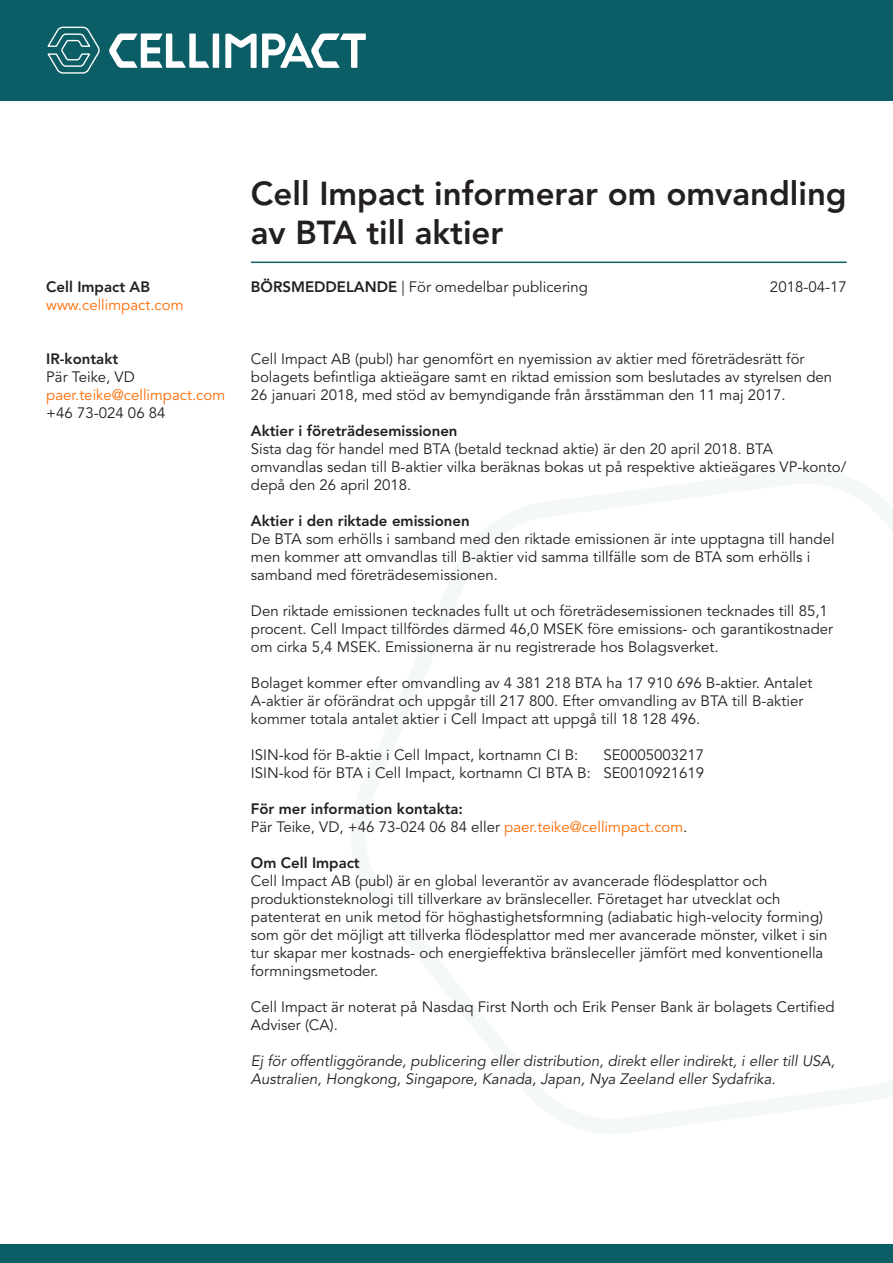
<style>
.page{position:relative;width:893px;height:1263px;background:#fff}
.page>*{position:absolute;margin:0;border:0;box-sizing:border-box;transform-origin:0 0}
.t1{font:800 33px/39.6px "Avenir LT Std";color:#231f20}
.Brödtext{font:15px/18px "Avenir LT Std";color:#231f20}
.Disclaimer{font:italic 15px/18px "Avenir LT Std";color:#231f20}
.t2{font:800 15px "Avenir LT Std";color:#231f20}
.t3{font:15px "Avenir LT Std";color:#ff6a00}
.s1{font-weight:800}
.s2{color:#ff6a00}
</style>
<div class="page">
<hr style="left:251px;top:262px;width:596px;height:1px;background:#115e67">
<div style="left:0;top:0;width:893px;height:100px;background:#0b5e66"></div>
<div style="left:0;top:1245px;width:893px;height:18px;background:#0b5e66"></div>
<svg style="left:47px;top:26px;width:53px;height:48px"></svg>
<div style="left:213px;top:34px;width:6px;height:34px;background:#fff"></div>
<svg style="left:109px;top:34px;width:100px;height:34px"></svg>
<svg style="left:225px;top:33px;width:141px;height:35px"></svg>
<h1 class="t1" style="left:251px;top:174px;width:597px">Cell Impact informerar om omvandling av BTA till aktier</h1>
<p class="Brödtext" style="left:770px;top:278px;width:78px">2018-04-17</p>
<p class="t2" style="left:46px;top:278px;width:105px">Cell Impact AB</p>
<p class="Brödtext" style="left:251px;top:278px;width:339px"><span class="s1">BÖRSMEDDELANDE</span> | För omedelbar publicering</p>
<p class="t3" style="left:46px;top:296px;width:139px">www.cellimpact.com</p>
<p class="t2" style="left:46px;top:350px;width:73px">IR-kontakt</p>
<p class="Brödtext" style="left:46px;top:368px;width:90px">Pär Teike, VD</p>
<p class="t3" style="left:46px;top:386px;width:180px">paer.teike@cellimpact.com</p>
<p class="Brödtext" style="left:46px;top:404px;width:121px">+46 73-024 06 84</p>
<p class="Brödtext" style="left:251px;top:350px;width:583px">Cell Impact AB (publ) har genomfört en nyemission av aktier med företrädesrätt för bolagets befintliga aktieägare samt en riktad emission som beslutades av styrelsen den<br>26 januari 2018, med stöd av bemyndigande från årsstämman den 11 maj 2017.</p>
<h2 class="t2" style="left:251px;top:422px;width:208px">Aktier i företrädesemissionen</h2>
<p class="Brödtext" style="left:251px;top:440px;width:597px">Sista dag för handel med BTA (betald tecknad aktie) är den 20 april 2018. BTA omvandlas sedan till B-aktier vilka beräknas bokas ut på respektive aktieägares VP-konto/ depå den 26 april 2018.</p>
<h2 class="t2" style="left:251px;top:512px;width:220px">Aktier i den riktade emissionen</h2>
<p class="Brödtext" style="left:251px;top:530px;width:585px">De BTA som erhölls i samband med den riktade emissionen är inte upptagna till handel men kommer att omvandlas till B-aktier vid samma tillfälle som de BTA som erhölls i samband med företrädesemissionen.</p>
<p class="Brödtext" style="left:251px;top:602px;width:584px">Den riktade emissionen tecknades fullt ut och företrädesemissionen tecknades till 85,1 procent. Cell Impact tillfördes därmed 46,0 MSEK före emissions- och garantikostnader om cirka 5,4 MSEK. Emissionerna är nu registrerade hos Bolagsverket.</p>
<p class="Brödtext" style="left:251px;top:674px;width:563px">Bolaget kommer efter omvandling av 4 381 218 BTA ha 17 910 696 B-aktier. Antalet<br>A-aktier är oförändrat och uppgår till 217 800. Efter omvandling av BTA till B-aktier kommer totala antalet aktier i Cell Impact att uppgå till 18 128 496.</p>
<p class="Brödtext" style="left:251px;top:746px;width:329px">ISIN-kod för B-aktie i Cell Impact, kortnamn CI B:</p>
<p class="Brödtext" style="left:603px;top:746px;width:102px">SE0005003217</p>
<p class="Brödtext" style="left:251px;top:764px;width:455px">ISIN-kod för BTA i Cell Impact, kortnamn CI BTA B: SE0010921619</p>
<h2 class="t2" style="left:251px;top:800px;width:214px">För mer information kontakta:</h2>
<p class="Brödtext" style="left:251px;top:818px;width:438px">Pär Teike, VD, +46 73-024 06 84 eller <span class="s2">paer.teike@cellimpact.com</span>.</p>
<h2 class="t2" style="left:251px;top:854px;width:110px">Om Cell Impact</h2>
<p class="Brödtext" style="left:251px;top:872px;width:578px">Cell Impact AB (publ) är en global leverantör av avancerade flödesplattor och produktionsteknologi till tillverkare av bränsleceller. Företaget har utvecklat och patenterat en unik metod för höghastighetsformning (adiabatic high-velocity forming) som gör det möjligt att tillverka flödesplattor med mer avancerade mönster, vilket i sin tur skapar mer kostnads- och energieffektiva bränsleceller jämfört med konventionella formningsmetoder.</p>
<p class="Brödtext" style="left:251px;top:998px;width:585px">Cell Impact är noterat på Nasdaq First North och Erik Penser Bank är bolagets Certified<br>Adviser (CA).</p>
<p class="Disclaimer" style="left:251px;top:1052px;width:586px">Ej för offentliggörande, publicering eller distribution, direkt eller indirekt, i eller till USA,<br>Australien, Hongkong, Singapore, Kanada, Japan, Nya Zeeland eller Sydafrika.</p>
</div>
